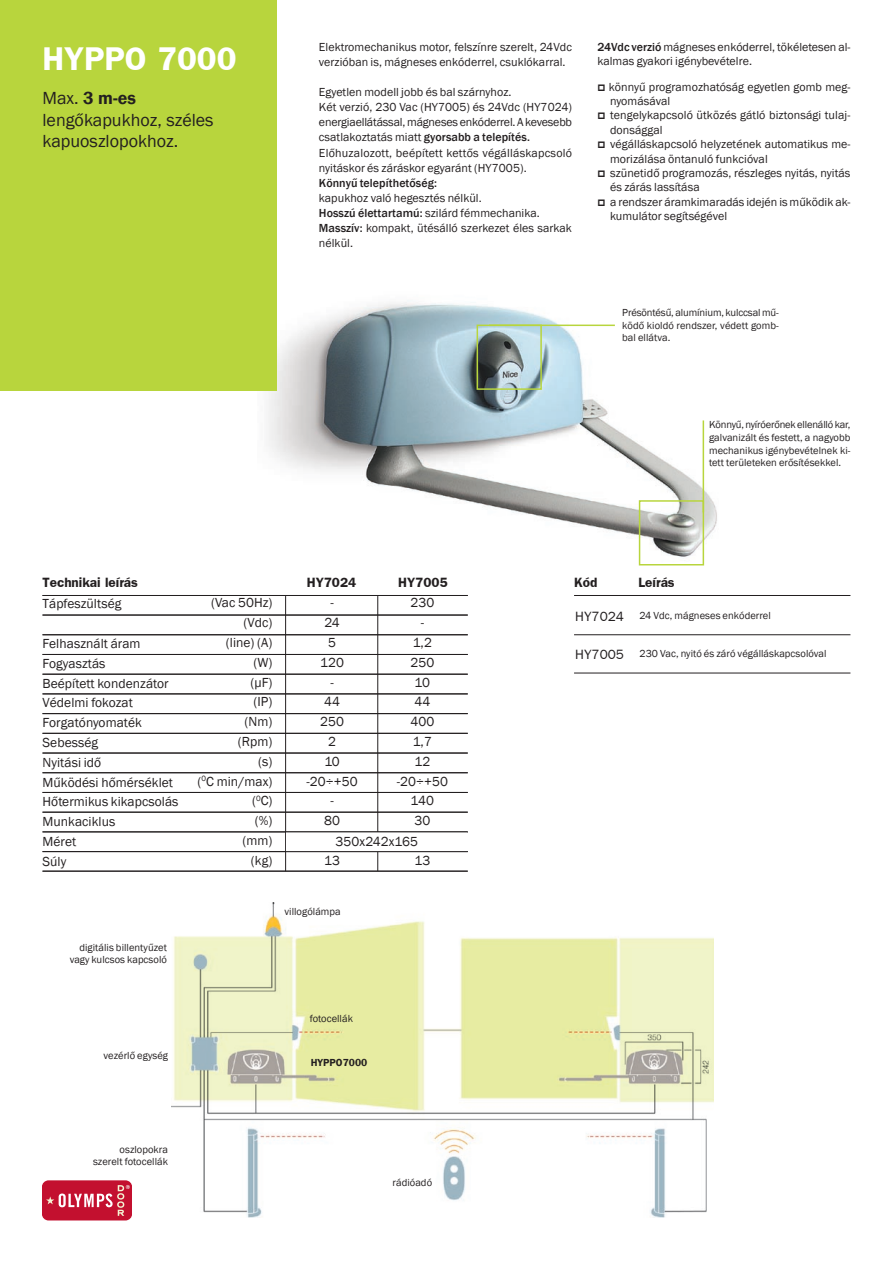
<style>
.page{position:relative;width:893px;height:1263px;background:#fff}
.page>*{position:absolute;margin:0;border:0;box-sizing:border-box;transform-origin:0 0}
.t1{font:700 33px "Frankfurt Gothic";color:#fff}
.t2{font:18px/21.6px "Franklin Gothic";color:#231f20}
.t3{font:13.5px/19.8px "Franklin Gothic";letter-spacing:.005em;color:#231f20;text-align:center}
.t4{font:700 13.5px "Frankfurt Gothic";color:#231f20}
.t5{font:13.5px "Frankfurt Gothic";color:#231f20}
.t6{font:12px/14.4px "Franklin Gothic";letter-spacing:.005em;color:#231f20}
.t7{font:500 12px "Franklin Gothic";letter-spacing:.005em;color:#231f20}
.t8{font:10.5px/12.6px "Franklin Gothic";letter-spacing:.005em;color:#231f20;text-align:right}
.t9{font:600 10.5px "Franklin Gothic";letter-spacing:.005em;color:#231f20}
.s1{font-weight:600}
.s2{font-weight:500}
</style>
<div class="page">
<div style="left:43px;top:1180px;width:88px;height:40px;background:#c3102f;border-radius:7px"></div>
<svg style="left:46px;top:1185px;width:84px;height:31px"></svg>
<img style="left:268px;top:285px;width:449px;height:281px">
<div style="left:0;top:0;width:276px;height:391px;background:#b8d53d"></div>
<img style="left:171px;top:902px;width:543px;height:316px">
<hr style="left:285px;top:596px;width:1px;height:275px;background:#231f20">
<hr style="left:574px;top:595px;width:276px;height:1px;background:#231f20">
<hr style="left:574px;top:634px;width:276px;height:1px;background:#231f20">
<hr style="left:377px;top:596px;width:1px;height:275px;background:#231f20">
<div style="left:477px;top:325px;width:65px;height:65px;border:2px solid #b8d53d"></div>
<hr style="left:489px;top:325px;width:126px;height:1px;background:#b8d53d">
<hr style="left:574px;top:673px;width:276px;height:1px;background:#231f20">
<div style="left:286px;top:832px;width:181px;height:19px;background:#fff"></div>
<div style="left:639px;top:500px;width:65px;height:65px;border:2px solid #b8d53d"></div>
<hr style="left:703px;top:420px;width:1px;height:92px;background:#b8d53d">
<hr style="left:43px;top:595px;width:425px;height:1px;background:#231f20">
<hr style="left:43px;top:615px;width:425px;height:1px;background:#231f20">
<hr style="left:43px;top:634px;width:425px;height:1px;background:#231f20">
<hr style="left:43px;top:654px;width:425px;height:1px;background:#231f20">
<hr style="left:43px;top:674px;width:425px;height:1px;background:#231f20">
<hr style="left:43px;top:693px;width:425px;height:1px;background:#231f20">
<hr style="left:43px;top:713px;width:425px;height:1px;background:#231f20">
<hr style="left:43px;top:733px;width:425px;height:1px;background:#231f20">
<hr style="left:43px;top:753px;width:425px;height:1px;background:#231f20">
<hr style="left:43px;top:772px;width:425px;height:1px;background:#231f20">
<hr style="left:43px;top:792px;width:425px;height:1px;background:#231f20">
<hr style="left:43px;top:812px;width:425px;height:1px;background:#231f20">
<hr style="left:43px;top:831px;width:425px;height:1px;background:#231f20">
<hr style="left:43px;top:851px;width:425px;height:1px;background:#231f20">
<hr style="left:43px;top:871px;width:425px;height:1px;background:#231f20">
<h1 class="t1" style="left:43px;top:40px;width:195px">HYPPO 7000</h1>
<h2 class="t2" style="left:43px;top:88px;width:173px">Max. <span class="s1">3 m-es </span>lengőkapukhoz, széles kapuoszlopokhoz.</h2>
<p class="t6" style="left:319px;top:40px;width:255px;line-height:15.1px">Elektromechanikus motor, felszínre szerelt, 24Vdc verzióban is, mágneses enkóderrel, csuklókarral.</p>
<p class="t6" style="left:319px;top:85px;width:255px;line-height:15.1px">Egyetlen modell jobb és bal szárnyhoz.<br>Két verzió, 230 Vac (HY7005) és 24Vdc (HY7024) energiaellátással, mágneses enkóderrel. A kevesebb csatlakoztatás miatt <span class="s2">gyorsabb a telepítés.<br></span>Előhuzalozott, beépített kettős végálláskapcsoló nyitáskor és záráskor egyaránt (HY7005).</p>
<p class="t7" style="left:319px;top:175px;width:120px">Könnyű telepíthetőség:</p>
<p class="t6" style="left:319px;top:190px;width:255px;line-height:15.1px">kapukhoz való hegesztés nélkül.<br><span class="s2">Hosszú élettartamú:</span> szilárd fémmechanika.<br><span class="s2">Masszív:</span> kompakt, ütésálló szerkezet éles sarkak nélkül.</p>
<p class="t6" style="left:597px;top:40px;width:255px"><span class="s2">24Vdc verzió</span> mágneses enkóderrel, tökéletesen al&shy;kalmas gyakori igénybevételre.</p>
<p class="t6" style="left:609px;top:80px;width:243px">könnyű programozhatóság egyetlen gomb meg&shy;nyomásával<br>tengelykapcsoló ütközés gátló biztonsági tulaj&shy;donsággal<br>végálláskapcsoló helyzetének automatikus me&shy;morizálása öntanuló funkcióval<br>szünetidő programozás, részleges nyitás, nyitás és zárás lassítása<br>a rendszer áramkimaradás idején is működik ak&shy;kumulátor segítségével</p>
<p class="t8" style="left:622px;top:306px;width:158px;text-align:justify">Présöntésű, alumínium, kulccsal mű&shy;ködő kioldó rendszer, védett gomb&shy;bal ellátva.</p>
<p class="t8" style="left:709px;top:419px;width:143px;text-align:justify">Könnyű, nyíróerőnek ellenálló kar, galvanizált és festett, a nagyobb mechanikus igénybevételnek ki&shy;tett területeken erősítésekkel.</p>
<p class="t4" style="left:43px;top:575px;width:97px">Technikai leírás</p>
<p class="t3" style="left:43px;top:594px;width:80px">Tápfeszültség</p>
<p class="t3" style="left:43px;top:634px;width:138px;text-align:left">Felhasznált áram<br>Fogyasztás<br>Beépített kondenzátor<br>Védelmi fokozat<br>Forgatónyomaték<br>Sebesség<br>Nyitási idő<br>Működési hőmérséklet<br>Hőtermikus kikapcsolás<br>Munkaciklus<br>Méret<br>Súly</p>
<p class="t8" style="left:70px;top:941px;width:99px">digitális billentyűzet vagy kulcsos kapcsoló</p>
<p class="t8" style="left:104px;top:1049px;width:66px">vezérlő egység</p>
<p class="t4" style="left:307px;top:575px;width:51px">HY7024</p>
<p class="t4" style="left:398px;top:575px;width:51px">HY7005</p>
<p class="t3" style="left:198px;top:593px;width:76px;text-align:right">(Vac 50Hz) (Vdc)<br>(line) (A)<br>(W)<br>(µF)<br>(IP)<br>(Nm)<br>(Rpm)<br>(s)<br>(<sup>0</sup>C min/max) (<sup>0</sup>C)<br>(%)<br>(mm)<br>(kg)</p>
<p class="t3" style="left:306px;top:593px;width:53px">-<br>24<br>5<br>120<br>-<br>44<br>250<br>2<br>10 -20÷+50 -<br>80</p>
<p class="t3" style="left:397px;top:593px;width:53px">230<br>-<br>1,2<br>250<br>10<br>44<br>400<br>1,7<br>12 -20÷+50<br>140<br>30</p>
<p class="t3" style="left:414px;top:851px;width:17px">13</p>
<p class="t3" style="left:336px;top:832px;width:84px">350x242x165</p>
<p class="t3" style="left:324px;top:851px;width:17px">13</p>
<p class="t8" style="left:284px;top:906px;width:58px">villogólámpa</p>
<p class="t8" style="left:310px;top:1012px;width:45px">fotocellák</p>
<p class="t9" style="left:311px;top:1056px;width:58px">HYPPO7000</p>
<p class="t8" style="left:93px;top:1143px;width:77px">oszlopokra szerelt fotocellák</p>
<p class="t8" style="left:393px;top:1176px;width:41px">rádióadó</p>
<p class="t4" style="left:574px;top:575px;width:25px">Kód</p>
<p class="t4" style="left:639px;top:575px;width:38px">Leírás</p>
<p class="t5" style="left:575px;top:608px;width:50px">HY7024</p>
<p class="t5" style="left:575px;top:647px;width:50px">HY7005</p>
<p class="t8" style="left:639px;top:609px;width:133px">24 Vdc, mágneses enkóderrel</p>
<p class="t8" style="left:639px;top:647px;width:189px">230 Vac, nyitó és záró végálláskapcsolóval</p>
</div>
